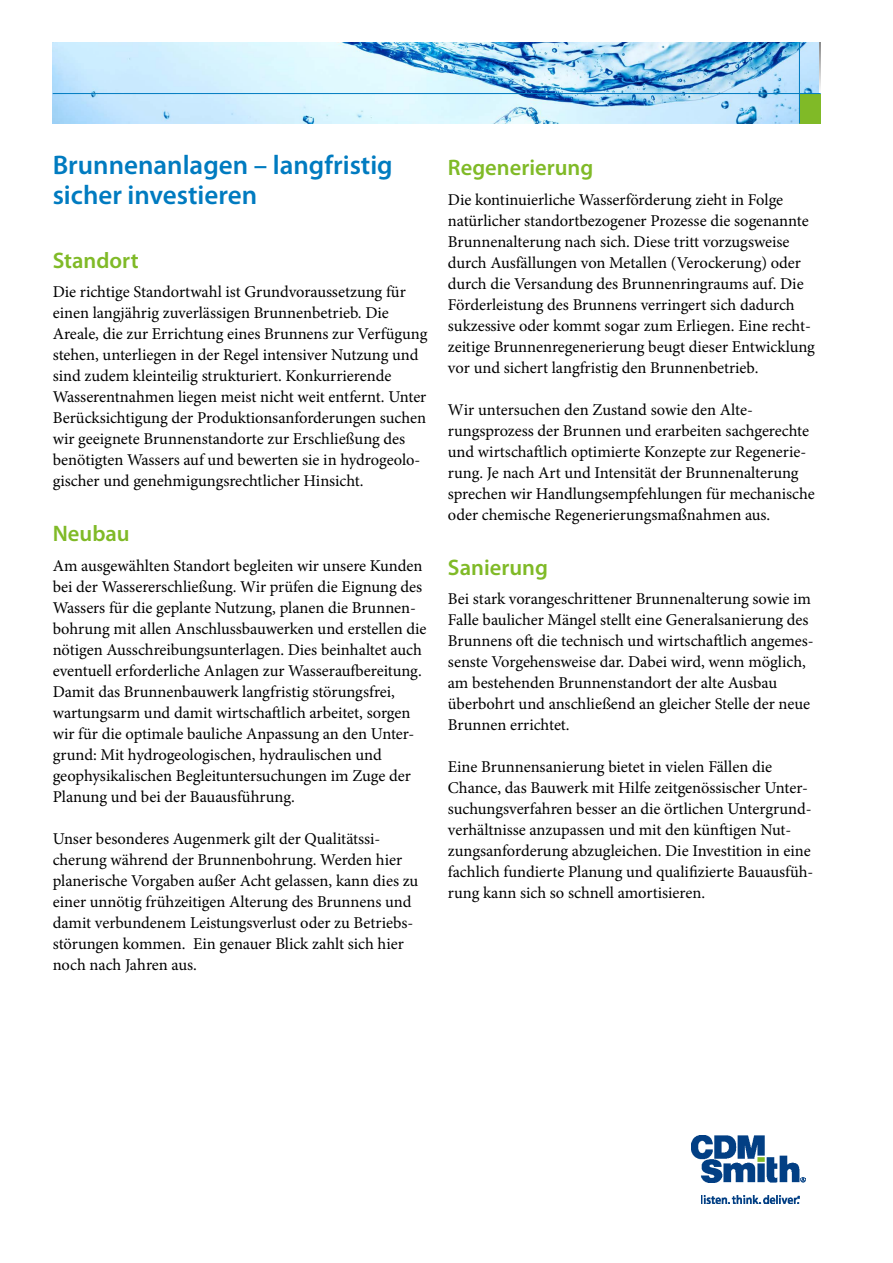
<style>
.page{position:relative;width:893px;height:1263px;background:#fff}
.page>*{position:absolute;margin:0;border:0;box-sizing:border-box;transform-origin:0 0}
.t1{font:600 27px/30px "Myriad Pro";color:#007bc0}
.t2{font:600 22.5px "Myriad Pro";color:#80ba27}
.t3{font:16.5px/21px "Minion Pro";color:#000}
</style>
<div class="page">
<div style="left:799px;top:43px;width:22px;height:51px;background:linear-gradient(to bottom,#8c8c8c,#fdfdfd)"></div>
<img style="left:53px;top:43px;width:766px;height:80px">
<img style="left:692px;top:1135px;width:113px;height:48px">
<img style="left:702px;top:1195px;width:98px;height:8px">
<div style="left:800px;top:94px;width:21px;height:30px;background:#80ba27"></div>
<hr style="left:53px;top:93px;width:768px;height:1px;background:#007bc0">
<hr style="left:799px;top:43px;width:1px;height:80px;background:#007bc0">
<h1 class="t1" style="left:53px;top:150px;width:342px">Brunnenanlagen – langfristig sicher investieren</h1>
<h2 class="t2" style="left:53px;top:246px;width:87px">Standort</h2>
<p class="t3" style="left:53px;top:282px;width:376px">Die richtige Standortwahl ist Grundvoraussetzung für einen langjährig zuverlässigen Brunnenbetrieb. Die Areale, die zur Errichtung eines Brunnens zur Verfügung stehen, unterliegen in der Regel intensiver Nutzung und sind zudem kleinteilig strukturiert. Konkurrierende Wasserentnahmen liegen meist nicht weit entfernt. Unter Berücksichtigung der Produktionsanforderungen suchen wir geeignete Brunnenstandorte zur Erschließung des benötigten Wassers auf und bewerten sie in hydrogeolo&shy;gischer und genehmigungsrechtlicher Hinsicht.</p>
<h2 class="t2" style="left:53px;top:519px;width:79px">Neubau</h2>
<p class="t3" style="left:53px;top:555px;width:375px">Am ausgewählten Standort begleiten wir unsere Kunden bei der Wassererschließung. Wir prüfen die Eignung des Wassers für die geplante Nutzung, planen die Brunnen&shy;bohrung mit allen Anschlussbauwerken und erstellen die nötigen Ausschreibungsunterlagen. Dies beinhaltet auch eventuell erforderliche Anlagen zur Wasseraufbereitung.<br>Damit das Brunnenbauwerk langfristig störungsfrei, wartungsarm und damit wirtschaftlich arbeitet, sorgen wir für die optimale bauliche Anpassung an den Unter&shy;grund: Mit hydrogeologischen, hydraulischen und geophysikalischen Begleituntersuchungen im Zuge der Planung und bei der Bauausführung.</p>
<p class="t3" style="left:53px;top:828px;width:367px">Unser besonderes Augenmerk gilt der Qualitätssi&shy;cherung während der Brunnenbohrung. Werden hier planerische Vorgaben außer Acht gelassen, kann dies zu einer unnötig frühzeitigen Alterung des Brunnens und damit verbundenem Leistungsverlust oder zu Betriebs&shy;störungen kommen. Ein genauer Blick zahlt sich hier noch nach Jahren aus.</p>
<h2 class="t2" style="left:448px;top:153px;width:147px">Regenerierung</h2>
<p class="t3" style="left:448px;top:189px;width:369px">Die kontinuierliche Wasserförderung zieht in Folge natürlicher standortbezogener Prozesse die sogenannte Brunnenalterung nach sich. Diese tritt vorzugsweise durch Ausfällungen von Metallen (Verockerung) oder durch die Versandung des Brunnenringraums auf. Die Förderleistung des Brunnens verringert sich dadurch sukzessive oder kommt sogar zum Erliegen. Eine recht&shy;zeitige Brunnenregenerierung beugt dieser Entwicklung vor und sichert langfristig den Brunnenbetrieb.</p>
<p class="t3" style="left:448px;top:399px;width:368px">Wir untersuchen den Zustand sowie den Alte&shy;rungsprozess der Brunnen und erarbeiten sachgerechte und wirtschaftlich optimierte Konzepte zur Regenerie&shy;rung. Je nach Art und Intensität der Brunnenalterung sprechen wir Handlungsempfehlungen für mechanische oder chemische Regenerierungsmaßnahmen aus.</p>
<h2 class="t2" style="left:448px;top:553px;width:102px">Sanierung</h2>
<p class="t3" style="left:448px;top:588px;width:367px">Bei stark vorangeschrittener Brunnenalterung sowie im Falle baulicher Mängel stellt eine Generalsanierung des Brunnens oft die technisch und wirtschaftlich angemes&shy;senste Vorgehensweise dar. Dabei wird, wenn möglich, am bestehenden Brunnenstandort der alte Ausbau überbohrt und anschließend an gleicher Stelle der neue Brunnen errichtet.</p>
<p class="t3" style="left:448px;top:756px;width:367px">Eine Brunnensanierung bietet in vielen Fällen die Chance, das Bauwerk mit Hilfe zeitgenössischer Unter&shy;suchungsverfahren besser an die örtlichen Untergrund&shy;verhältnisse anzupassen und mit den künftigen Nut&shy;zungsanforderung abzugleichen. Die Investition in eine fachlich fundierte Planung und qualifizierte Bauausfüh&shy;rung kann sich so schnell amortisieren.</p>
</div>
